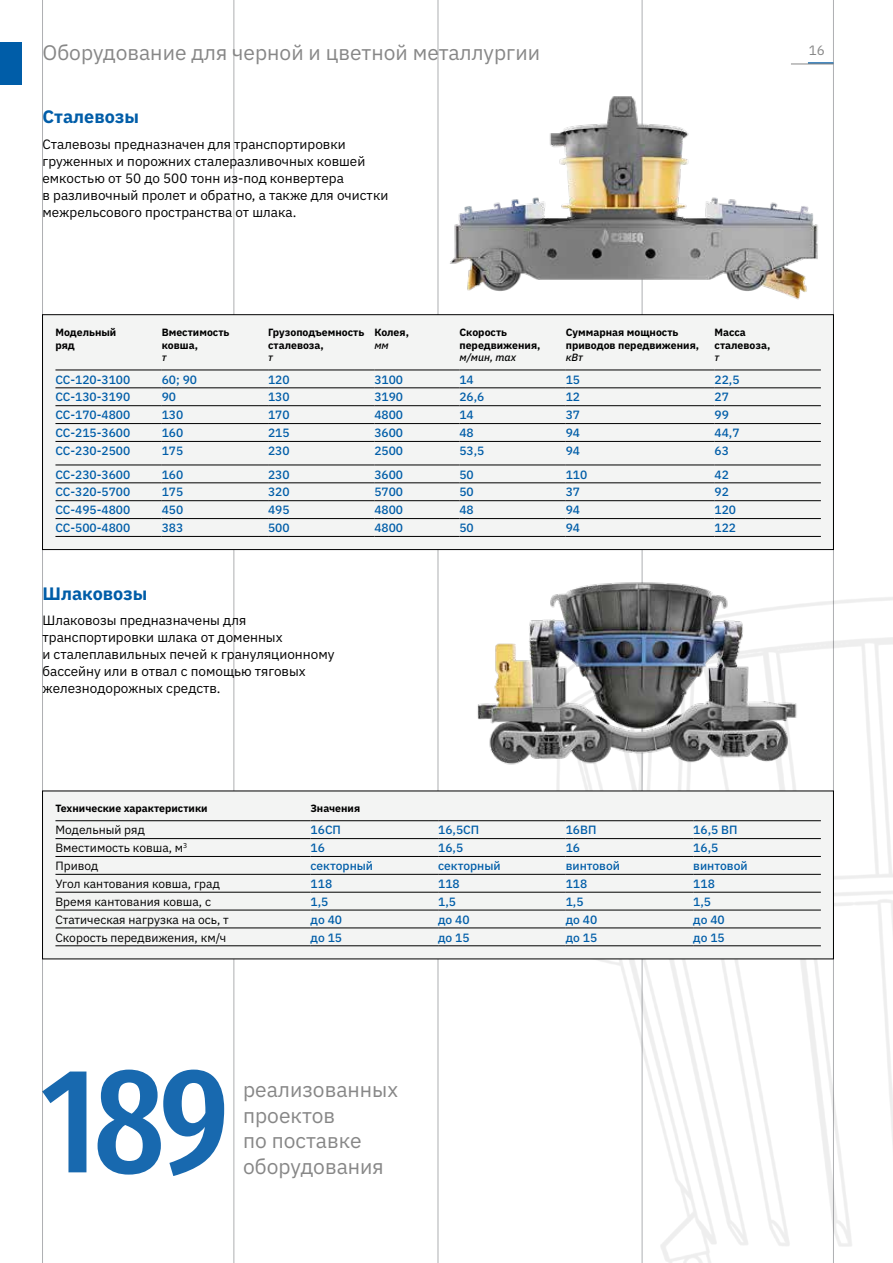
<style>
.page{position:relative;width:893px;height:1263px;background:#fff}
.page>*{position:absolute;margin:0;border:0;box-sizing:border-box;transform-origin:0 0}
.t1{font:500 extra-condensed 150px "Fira Sans";color:#1869af}
.t2{font:21px/25.5px "IBM Plex Sans";color:#878787}
.t3{font:700 18px "IBM Plex Sans";color:#005da8}
.t4{font:13.5px/17px "IBM Plex Sans";color:#000}
.t5{font:13.5px "IBM Plex Sans";color:#878787}
.t6{font:500 12px "IBM Plex Sans";color:#005da8}
.t7{font:12px "IBM Plex Sans";color:#000}
.t8{font:700 10.5px/12.8px "IBM Plex Sans";color:#000}
.t9{font:italic 500 10.5px "IBM Plex Sans";color:#000}
</style>
<div class="page">
<hr style="left:42px;top:0;width:1px;height:1263px;background:#aeafb2">
<hr style="left:234px;top:0;width:1px;height:1263px;background:#aeafb2">
<hr style="left:438px;top:0;width:1px;height:1263px;background:#aeafb2">
<hr style="left:642px;top:0;width:1px;height:1263px;background:#aeafb2">
<hr style="left:833px;top:0;width:1px;height:1263px;background:#aeafb2">
<img style="left:111px;top:563px;width:782px;height:700px">
<hr style="left:808px;top:62px;width:25px;height:2px;background:#005da8">
<hr style="left:791px;top:64px;width:42px;height:1px;background:#878787">
<svg style="left:0;top:43px;width:21px;height:42px"></svg>
<svg style="left:42px;top:790px;width:792px;height:169px"></svg>
<svg style="left:42px;top:314px;width:792px;height:236px"></svg>
<img style="left:438px;top:92px;width:380px;height:213px">
<img style="left:465px;top:575px;width:354px;height:199px">
<h2 class="t2" style="left:43px;top:38px;width:499px">Оборудование для черной и цветной металлургии</h2>
<h3 class="t3" style="left:43px;top:103px;width:98px">Сталевозы</h3>
<p class="t4" style="left:43px;top:134px;width:347px">Сталевозы предназначен для транспортировки груженных и порожних сталеразливочных ковшей емкостью от 50 до 500 тонн из-под конвертера<br>в разливочный пролет и обратно, а также для очистки межрельсового пространства от шлака.</p>
<p class="t5" style="left:809px;top:40px;width:18px">16</p>
<p class="t8" style="left:55px;top:325px;width:62px">Модельный ряд</p>
<p class="t8" style="left:162px;top:325px;width:69px">Вместимость ковша,</p>
<p class="t9" style="left:162px;top:349px;width:6px">т</p>
<p class="t8" style="left:268px;top:325px;width:98px">Грузоподъемность сталевоза,</p>
<p class="t9" style="left:268px;top:349px;width:6px">т</p>
<p class="t8" style="left:374px;top:325px;width:36px">Колея,</p>
<p class="t9" style="left:374px;top:337px;width:16px">мм</p>
<p class="t8" style="left:459px;top:325px;width:82px">Скорость передвижения,</p>
<p class="t9" style="left:459px;top:349px;width:58px">м/мин, max</p>
<p class="t8" style="left:566px;top:325px;width:135px">Суммарная мощность приводов передвижения,</p>
<p class="t9" style="left:566px;top:349px;width:19px">кВт</p>
<p class="t8" style="left:715px;top:325px;width:57px">Масса сталевоза,</p>
<p class="t9" style="left:715px;top:349px;width:6px">т</p>
<p class="t6" style="left:55px;top:370px;width:76px">СС-120-3100</p>
<p class="t6" style="left:162px;top:370px;width:37px">60; 90</p>
<p class="t6" style="left:268px;top:370px;width:23px">120</p>
<p class="t6" style="left:374px;top:370px;width:30px">3100</p>
<p class="t6" style="left:459px;top:370px;width:16px">14</p>
<p class="t6" style="left:566px;top:370px;width:16px">15</p>
<p class="t6" style="left:715px;top:370px;width:27px">22,5</p>
<p class="t6" style="left:55px;top:388px;width:76px">СС-130-3190</p>
<p class="t6" style="left:162px;top:388px;width:16px">90</p>
<p class="t6" style="left:268px;top:388px;width:23px">130</p>
<p class="t6" style="left:374px;top:388px;width:30px">3190</p>
<p class="t6" style="left:459px;top:388px;width:27px">26,6</p>
<p class="t6" style="left:566px;top:388px;width:16px">12</p>
<p class="t6" style="left:715px;top:388px;width:16px">27</p>
<p class="t6" style="left:55px;top:406px;width:76px">СС-170-4800</p>
<p class="t6" style="left:162px;top:406px;width:23px">130</p>
<p class="t6" style="left:268px;top:406px;width:23px">170</p>
<p class="t6" style="left:374px;top:406px;width:30px">4800</p>
<p class="t6" style="left:459px;top:406px;width:16px">14</p>
<p class="t6" style="left:566px;top:406px;width:16px">37</p>
<p class="t6" style="left:715px;top:406px;width:16px">99</p>
<p class="t6" style="left:55px;top:424px;width:76px">СС-215-3600</p>
<p class="t6" style="left:162px;top:424px;width:23px">160</p>
<p class="t6" style="left:268px;top:424px;width:23px">215</p>
<p class="t6" style="left:374px;top:424px;width:30px">3600</p>
<p class="t6" style="left:459px;top:424px;width:16px">48</p>
<p class="t6" style="left:566px;top:424px;width:16px">94</p>
<p class="t6" style="left:715px;top:424px;width:27px">44,7</p>
<p class="t6" style="left:55px;top:441px;width:76px">СС-230-2500</p>
<p class="t6" style="left:162px;top:441px;width:23px">175</p>
<p class="t6" style="left:268px;top:441px;width:23px">230</p>
<p class="t6" style="left:374px;top:441px;width:30px">2500</p>
<p class="t6" style="left:459px;top:441px;width:27px">53,5</p>
<p class="t6" style="left:566px;top:441px;width:16px">94</p>
<p class="t6" style="left:715px;top:441px;width:16px">63</p>
<p class="t6" style="left:55px;top:465px;width:76px">СС-230-3600</p>
<p class="t6" style="left:162px;top:465px;width:23px">160</p>
<p class="t6" style="left:268px;top:465px;width:23px">230</p>
<p class="t6" style="left:374px;top:465px;width:30px">3600</p>
<p class="t6" style="left:459px;top:465px;width:16px">50</p>
<p class="t6" style="left:566px;top:465px;width:23px">110</p>
<p class="t6" style="left:715px;top:465px;width:16px">42</p>
<p class="t6" style="left:55px;top:483px;width:76px">СС-320-5700</p>
<p class="t6" style="left:162px;top:483px;width:23px">175</p>
<p class="t6" style="left:268px;top:483px;width:23px">320</p>
<p class="t6" style="left:374px;top:483px;width:30px">5700</p>
<p class="t6" style="left:459px;top:483px;width:16px">50</p>
<p class="t6" style="left:566px;top:483px;width:16px">37</p>
<p class="t6" style="left:715px;top:483px;width:16px">92</p>
<p class="t6" style="left:55px;top:501px;width:76px">СС-495-4800</p>
<p class="t6" style="left:162px;top:501px;width:23px">450</p>
<p class="t6" style="left:268px;top:501px;width:23px">495</p>
<p class="t6" style="left:374px;top:501px;width:30px">4800</p>
<p class="t6" style="left:459px;top:501px;width:16px">48</p>
<p class="t6" style="left:566px;top:501px;width:16px">94</p>
<p class="t6" style="left:715px;top:501px;width:23px">120</p>
<p class="t6" style="left:55px;top:519px;width:76px">СС-500-4800</p>
<p class="t6" style="left:162px;top:519px;width:23px">383</p>
<p class="t6" style="left:268px;top:519px;width:23px">500</p>
<p class="t6" style="left:374px;top:519px;width:30px">4800</p>
<p class="t6" style="left:459px;top:519px;width:16px">50</p>
<p class="t6" style="left:566px;top:519px;width:16px">94</p>
<p class="t6" style="left:715px;top:519px;width:23px">122</p>
<h3 class="t3" style="left:43px;top:579px;width:106px">Шлаковозы</h3>
<p class="t4" style="left:43px;top:611px;width:293px">Шлаковозы предназначены для транспортировки шлака от доменных<br>и сталеплавильных печей к грануляционному бассейну или в отвал с помощью тяговых железнодорожных средств.</p>
<p class="t8" style="left:55px;top:801px;width:154px">Технические характеристики</p>
<p class="t8" style="left:311px;top:801px;width:51px">Значения</p>
<p class="t7" style="left:55px;top:821px;width:91px">Модельный ряд</p>
<p class="t6" style="left:311px;top:821px;width:32px">16СП</p>
<p class="t6" style="left:438px;top:821px;width:43px">16,5СП</p>
<p class="t6" style="left:566px;top:821px;width:32px">16ВП</p>
<p class="t6" style="left:693px;top:821px;width:46px">16,5 ВП</p>
<p class="t7" style="left:55px;top:839px;width:134px">Вместимость ковша, м<sup>3</sup></p>
<p class="t6" style="left:311px;top:839px;width:16px">16</p>
<p class="t6" style="left:438px;top:839px;width:27px">16,5</p>
<p class="t6" style="left:566px;top:839px;width:16px">16</p>
<p class="t6" style="left:693px;top:839px;width:27px">16,5</p>
<p class="t7" style="left:55px;top:857px;width:44px">Привод</p>
<p class="t6" style="left:311px;top:856px;width:64px">секторный</p>
<p class="t6" style="left:438px;top:856px;width:64px">секторный</p>
<p class="t6" style="left:566px;top:856px;width:56px">винтовой</p>
<p class="t6" style="left:693px;top:856px;width:56px">винтовой</p>
<p class="t7" style="left:55px;top:874px;width:166px">Угол кантования ковша, град</p>
<p class="t6" style="left:311px;top:874px;width:23px">118</p>
<p class="t6" style="left:438px;top:874px;width:23px">118</p>
<p class="t6" style="left:566px;top:874px;width:23px">118</p>
<p class="t6" style="left:693px;top:874px;width:23px">118</p>
<p class="t7" style="left:55px;top:892px;width:157px">Время кантования ковша, с</p>
<p class="t6" style="left:311px;top:892px;width:19px">1,5</p>
<p class="t6" style="left:438px;top:892px;width:19px">1,5</p>
<p class="t6" style="left:566px;top:892px;width:19px">1,5</p>
<p class="t6" style="left:693px;top:892px;width:19px">1,5</p>
<p class="t7" style="left:55px;top:910px;width:175px">Статическая нагрузка на ось, т</p>
<p class="t6" style="left:311px;top:910px;width:33px">до 40</p>
<p class="t6" style="left:438px;top:910px;width:33px">до 40</p>
<p class="t6" style="left:566px;top:910px;width:33px">до 40</p>
<p class="t6" style="left:693px;top:910px;width:33px">до 40</p>
<p class="t7" style="left:55px;top:928px;width:172px">Скорость передвижения, км/ч</p>
<p class="t6" style="left:311px;top:928px;width:33px">до 15</p>
<p class="t6" style="left:438px;top:928px;width:33px">до 15</p>
<p class="t6" style="left:566px;top:928px;width:33px">до 15</p>
<p class="t6" style="left:693px;top:928px;width:33px">до 15</p>
<h1 class="t1" style="left:41px;top:1000px;width:190px">189</h1>
<h2 class="t2" style="left:243px;top:1075px;width:157px">реализованных проектов<br>по поставке оборудования</h2>
</div>
